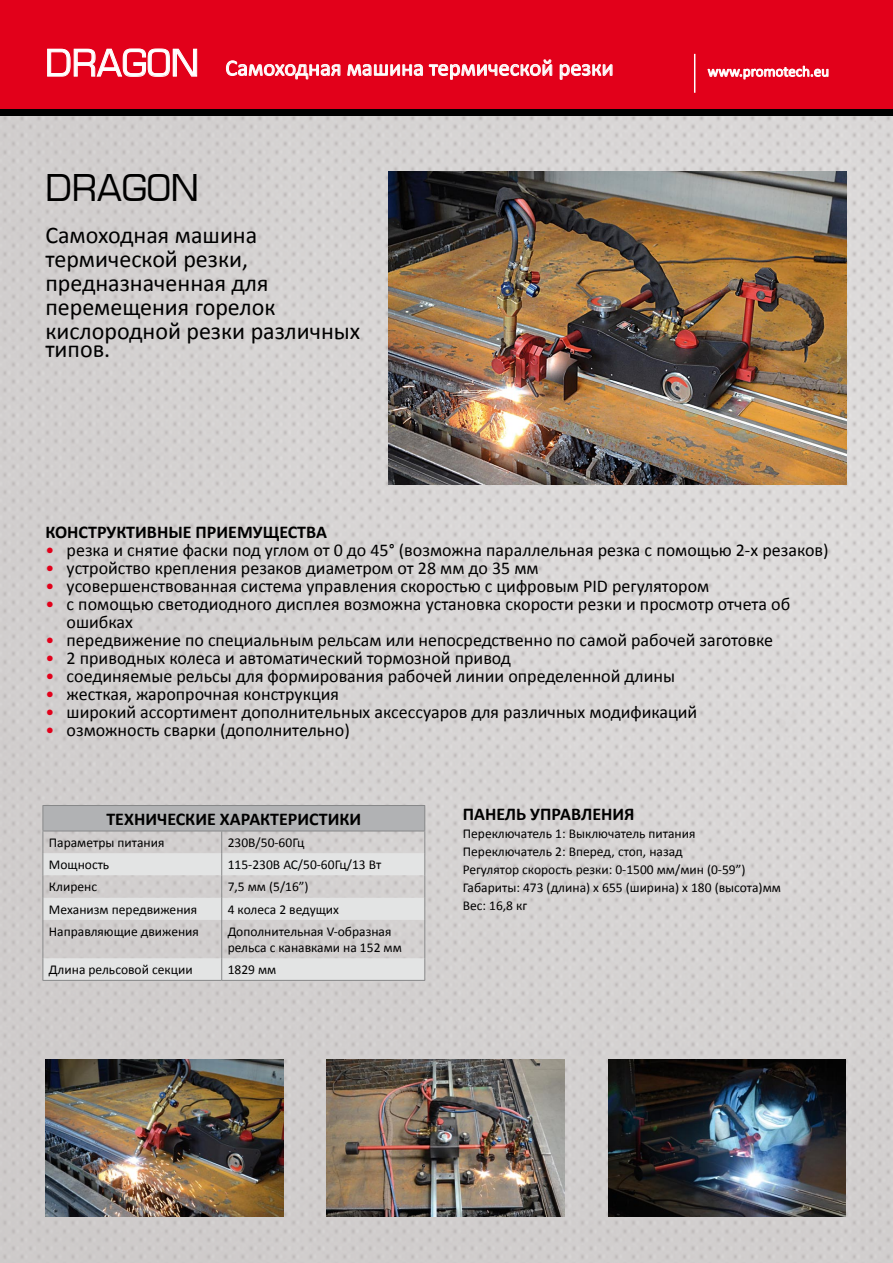
<style>
.page{position:relative;width:893px;height:1263px;background:#fff}
.page>*{position:absolute;margin:0;border:0;box-sizing:border-box;transform-origin:0 0}
.t1{font:36px "Euromode";color:#000}
.t2{font:24px/24px "Calibri";color:#000}
.t3{font:22.5px "Calibri";color:#fff}
.t4{font:18px/18px "Calibri";color:#000}
.t5{font:700 18px "Calibri";color:#000}
.t6{font:18px/18px "Calibri";color:#e2001a;text-align:justify}
.t7{font:15px "Calibri";color:#fff}
.t8{font:13.5px/18px "Calibri";color:#000}
.s1{font-family:"Euromode";font-size:36px}
</style>
<div class="page">
<img style="left:0;top:116px;width:893px;height:1147px">
<div style="left:0;top:0;width:893px;height:109px;background:#e2001a"></div>
<svg style="left:47px;top:48px;width:150px;height:29px"></svg>
<svg style="left:226px;top:60px;width:115px;height:20px"></svg>
<svg style="left:347px;top:59px;width:206px;height:21px"></svg>
<svg style="left:559px;top:64px;width:54px;height:16px"></svg>
<div style="left:0;top:109px;width:893px;height:7px;background:#000"></div>
<hr style="left:694px;top:54px;width:1px;height:39px;background:#fff">
<svg style="left:707px;top:65px;width:122px;height:15px"></svg>
<div style="left:43px;top:805px;width:382px;height:26px;background:#b1b2b4"></div>
<svg style="left:44px;top:853px;width:380px;height:127px;fill:#e0e0e0"></svg>
<hr style="left:43px;top:920px;width:1px;height:38px;background:#878889">
<svg style="left:43px;top:958px;width:1px;height:22px"></svg>
<hr style="left:43px;top:980px;width:179px;height:1px;background:#878889">
<svg style="left:221px;top:832px;width:1px;height:88px"></svg>
<hr style="left:221px;top:920px;width:1px;height:38px;background:#878889">
<hr style="left:424px;top:920px;width:1px;height:38px;background:#878889">
<svg style="left:221px;top:958px;width:1px;height:22px"></svg>
<svg style="left:424px;top:958px;width:1px;height:22px"></svg>
<hr style="left:222px;top:980px;width:203px;height:1px;background:#878889">
<hr style="left:43px;top:805px;width:179px;height:1px;background:#878889">
<svg style="left:43px;top:806px;width:1px;height:114px"></svg>
<hr style="left:222px;top:805px;width:203px;height:1px;background:#878889">
<svg style="left:424px;top:806px;width:1px;height:114px"></svg>
<hr style="left:43px;top:831px;width:179px;height:1px;background:#878889">
<hr style="left:222px;top:831px;width:203px;height:1px;background:#878889">
<img style="left:389px;top:171px;width:457px;height:314px">
<img style="left:45px;top:1059px;width:238px;height:158px">
<img style="left:327px;top:1059px;width:238px;height:158px">
<img style="left:608px;top:1059px;width:238px;height:158px">
<p class="t3" style="left:45px;top:54px;width:570px"><span class="s1">DRAGON</span> Самоходная машина термической резки</p>
<h1 class="t1" style="left:45px;top:166px;width:155px">DRAGON</h1>
<h2 class="t2" style="left:45px;top:222px;width:316px">Cамоходная машина термической резки, предназначенная для перемещения горелок кислородной резки различных</h2>
<h2 class="t2" style="left:45px;top:336px;width:66px">типов.</h2>
<p class="t7" style="left:708px;top:62px;width:123px">www.promotech.eu</p>
<p class="t5" style="left:45px;top:521px;width:283px">КОНСТРУКТИВНЫЕ ПРИЕМУЩЕСТВА</p>
<p class="t4" style="left:67px;top:540px;width:763px">резка и снятие фаски под углом от 0 до 45° (возможна параллельная резка с помощью 2-х резаков) устройство крепления резаков диаметром от 28 мм до 35 мм<br>усовершенствованная система управления скоростью с цифровым PID регулятором<br>с помощью светодиодного дисплея возможна установка скорости резки и просмотр отчета об ошибках<br>передвижение по специальным рельсам или непосредственно по самой рабочей заготовке<br>2 приводных колеса и автоматический тормозной привод<br>соединяемые рельсы для формирования рабочей линии определенной длины<br>жесткая, жаропрочная конструкция<br>широкий ассортимент дополнительных аксессуаров для различных модификаций<br>озможность сварки (дополнительно)</p>
<p class="t6" style="left:45px;top:540px;width:10px">• • • •</p>
<p class="t6" style="left:45px;top:630px;width:10px">• • • • • •</p>
<p class="t5" style="left:106px;top:808px;width:256px">ТЕХНИЧЕСКИЕ ХАРАКТЕРИСТИКИ</p>
<p class="t8" style="left:49px;top:833px;width:117px">Параметры питания</p>
<p class="t8" style="left:228px;top:833px;width:78px">230B/50-60Гц</p>
<p class="t8" style="left:49px;top:855px;width:62px">Мощность</p>
<p class="t8" style="left:228px;top:855px;width:155px">115-230В АС/50-60Гц/13 Вт</p>
<p class="t8" style="left:49px;top:877px;width:50px">Клиренс</p>
<p class="t8" style="left:228px;top:877px;width:82px">7,5 мм (5/16”)</p>
<p class="t8" style="left:49px;top:900px;width:150px">Механизм передвижения</p>
<p class="t8" style="left:228px;top:900px;width:113px">4 колеса 2 ведущих</p>
<p class="t8" style="left:49px;top:922px;width:152px">Направляющие движения</p>
<p class="t8" style="left:228px;top:923px;width:176px;line-height:16.2px">Дополнительная V-образная рельса с канавками на 152 мм</p>
<p class="t8" style="left:49px;top:960px;width:145px">Длина рельсовой секции</p>
<p class="t8" style="left:228px;top:960px;width:50px">1829 мм</p>
<p class="t5" style="left:463px;top:803px;width:173px">ПАНЕЛЬ УПРАВЛЕНИЯ</p>
<p class="t8" style="left:463px;top:824px;width:320px">Переключатель 1: Выключатель питания Переключатель 2: Вперед, стоп, назад<br>Регулятор скорость резки: 0-1500 мм/мин (0-59”)<br>Габариты: 473 (длина) x 655 (ширина) x 180 (высота)мм Вес: 16,8 кг</p>
</div>
